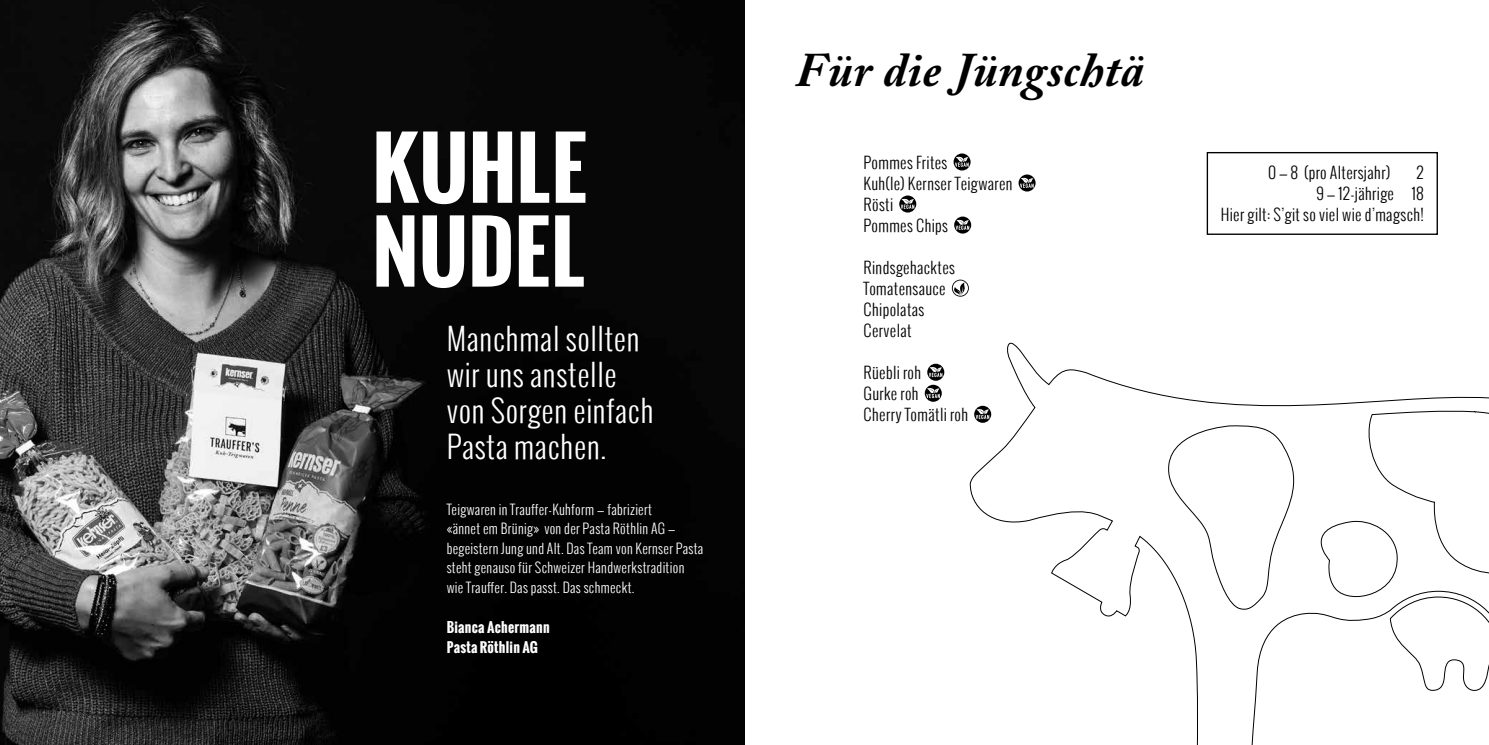
<style>
.page{position:relative;width:1489px;height:745px;background:#fff}
.page>*{position:absolute;margin:0;border:0;box-sizing:border-box;transform-origin:0 0}
.t1{font:700 81px "Oswald";color:#fff}
.t2{font:italic 700 48px "Adobe Caslon Pro";letter-spacing:.01em;color:#000}
.t3{font:300 30px/36px "Oswald";letter-spacing:.02em;color:#fff}
.t4{font:300 15.75px/21px "Oswald";letter-spacing:.02em;color:#000}
.t5{font:300 13.5px/19.5px "Oswald";letter-spacing:.02em;color:#fff}
.t6{font:700 13.5px/19.5px "Oswald";letter-spacing:.02em;color:#fff}
</style>
<div class="page">
<svg style="left:953px;top:153px;width:17px;height:17px"></svg>
<svg style="left:1018px;top:174px;width:17px;height:17px"></svg>
<svg style="left:899px;top:195px;width:17px;height:17px"></svg>
<svg style="left:954px;top:216px;width:17px;height:17px"></svg>
<svg style="left:951px;top:279px;width:17px;height:17px"></svg>
<svg style="left:924px;top:363px;width:20px;height:38px"></svg>
<div style="left:1206px;top:152px;width:231px;height:83px;border:1px solid #000"></div>
<svg style="left:969px;top:342px;width:519px;height:402px"></svg>
<img style="left:0;top:0;width:744px;height:744px">
<h1 class="t1" style="left:372px;top:108px;width:216px">KUHLE</h1>
<h1 class="t1" style="left:372px;top:191px;width:214px">NUDEL</h1>
<h3 class="t3" style="left:446px;top:319px;width:208px">Manchmal sollten wir uns anstelle von Sorgen einfach<br>Pasta machen.</h3>
<p class="t5" style="left:446px;top:498px;width:258px">Teigwaren in Trauffer-Kuhform — fabriziert<br>«ännet em Brünig» von der Pasta Röthlin AG — begeistern Jung und Alt. Das Team von Kernser Pasta steht genauso für Schweizer Handwerkstradition wie Trauffer. Das passt. Das schmeckt.</p>
<p class="t6" style="left:446px;top:617px;width:105px">Bianca Achermann<br>Pasta Röthlin AG</p>
<h2 class="t2" style="left:795px;top:42px;width:350px">Für die Jüngschtä</h2>
<p class="t4" style="left:863px;top:151px;width:150px">Pommes Frites<br>Kuh(le) Kernser Teigwaren<br>Rösti<br>Pommes Chips</p>
<p class="t4" style="left:863px;top:256px;width:93px">Rindsgehacktes<br>Tomatensauce<br>Chipolatas<br>Cervelat</p>
<p class="t4" style="left:863px;top:361px;width:106px">Rüebli roh<br>Gurke roh<br>Cherry Tomätli roh</p>
<p class="t4" style="left:1267px;top:161px;width:124px">0 — 8 (pro Altersjahr)</p>
<p class="t4" style="left:1316px;top:161px;width:109px;text-align:right">2<br>9 — 12-jährige 18</p>
<p class="t4" style="left:1220px;top:203px;width:204px">Hier gilt: S’git so viel wie d’magsch!</p>
</div>
